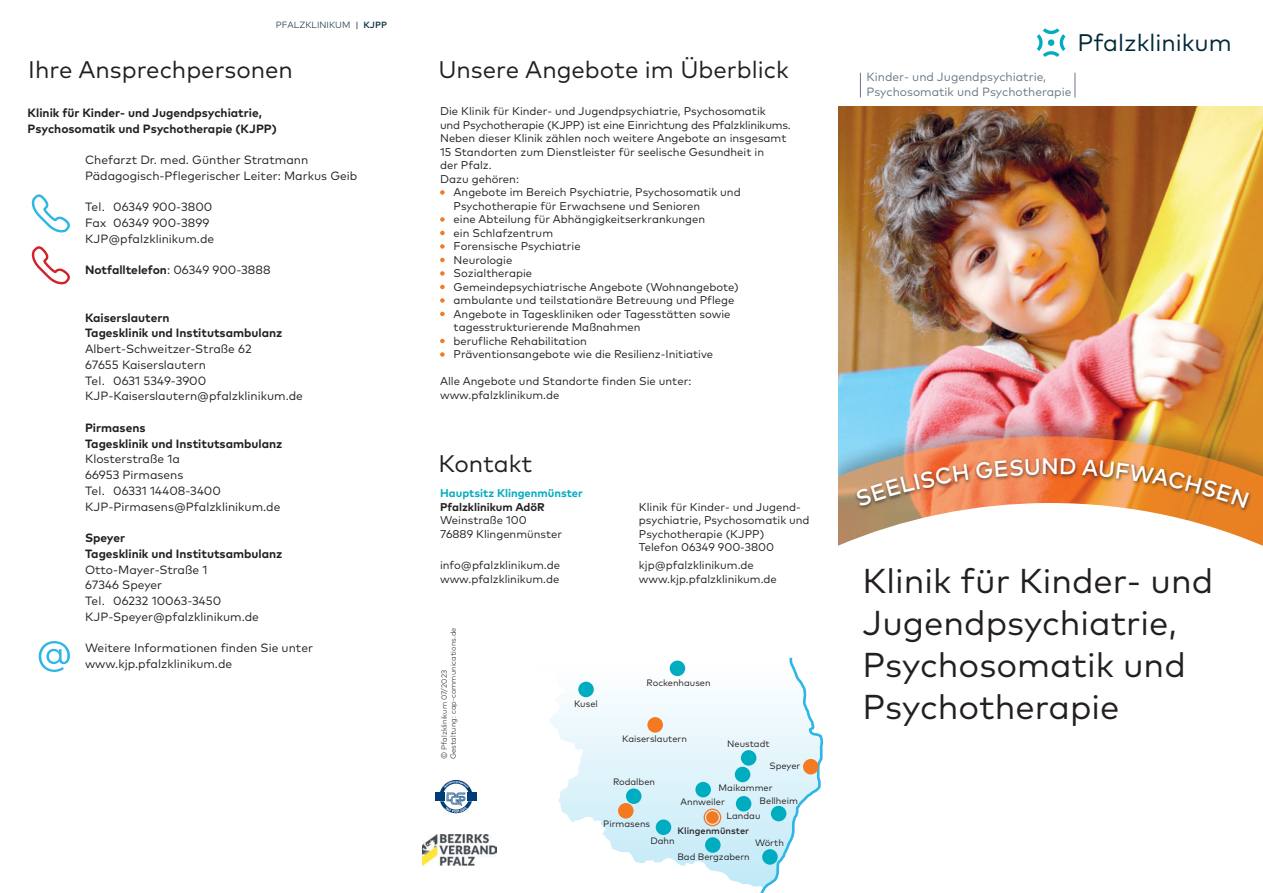
<style>
.page{position:relative;width:1263px;height:893px;background:#fff}
.page>*{position:absolute;margin:0;border:0;box-sizing:border-box;transform-origin:0 0}
.t1{font:34.5px/42px "Mark OT";color:#231f20}
.t2{font:24px "Mark OT";color:#231f20}
.t3{font:24px "Mark OT";color:#002839}
.t4{font:500 22.5px "Mark OT";color:#fff}
.t5{font:12px "Mark OT";color:#231f20}
.t6{font:700 12px/15.8px "Mark OT";color:#231f20}
.t7{font:12px "Mark OT";color:#677785}
.t8{font:11.25px/13.5px "Mark OT";color:#231f20}
.t9{font:700 11.25px "Mark OT";color:#00acc0}
.t10{font:700 11.25px "Mark OT";color:#231f20}
.t11{font:9.3px "Mark OT";color:#231f20}
.t12{font:500 9.3px "Mark OT";color:#231f20}
.t13{font:300 9px "Mark OT";letter-spacing:.005em;color:#002839}
.t14{font:300 7.5px "Mark OT";color:#231f20}
.s1{font-weight:400}
.s2{font-weight:500}
</style>
<div class="page">
<img style="left:838px;top:106px;width:425px;height:307px">
<div style="left:824px;top:413px;width:439px;height:143px;background:#231f20;opacity:.5"></div>
<svg style="left:838px;top:436px;width:425px;height:67px;background:#ce9466"></svg>
<svg style="left:838px;top:503px;width:425px;height:53px"></svg>
<svg style="left:440px;top:190px;width:5px;height:5px"></svg>
<svg style="left:440px;top:217px;width:5px;height:5px"></svg>
<svg style="left:440px;top:231px;width:5px;height:4px"></svg>
<svg style="left:440px;top:244px;width:5px;height:5px"></svg>
<svg style="left:440px;top:258px;width:5px;height:4px"></svg>
<svg style="left:440px;top:271px;width:5px;height:5px"></svg>
<svg style="left:440px;top:285px;width:5px;height:4px"></svg>
<svg style="left:440px;top:298px;width:5px;height:5px"></svg>
<svg style="left:440px;top:312px;width:5px;height:4px"></svg>
<svg style="left:440px;top:339px;width:5px;height:4px"></svg>
<svg style="left:440px;top:352px;width:5px;height:5px"></svg>
<div style="left:819px;top:44px;width:19px;height:558px;background:#fff"></div>
<img style="left:422px;top:834px;width:74px;height:31px">
<svg style="left:436px;top:780px;width:40px;height:33px"></svg>
<div style="left:854px;top:457px;width:398px;height:56px;background:#231f20;opacity:.7"></div>
<svg style="left:39px;top:641px;width:31px;height:31px"></svg>
<svg style="left:31px;top:194px;width:39px;height:39px"></svg>
<svg style="left:31px;top:246px;width:39px;height:39px"></svg>
<svg style="left:1037px;top:28px;width:28px;height:29px"></svg>
<div style="left:1048px;top:39px;width:6px;height:7px;background:#00acc0;border-radius:50%"></div>
<svg style="left:860px;top:73px;width:1px;height:25px"></svg>
<svg style="left:1074px;top:73px;width:1px;height:25px"></svg>
<svg style="left:549px;top:660px;width:209px;height:227px"></svg>
<div style="left:670px;top:661px;width:15px;height:15px;background:#00acc0;border-radius:50%"></div>
<div style="left:647px;top:717px;width:16px;height:16px;background:#f47921;border-radius:50%"></div>
<div style="left:578px;top:682px;width:16px;height:15px;background:#00acc0;border-radius:50%"></div>
<div style="left:626px;top:788px;width:15px;height:16px;background:#00acc0;border-radius:50%"></div>
<div style="left:618px;top:803px;width:15px;height:15px;background:#f47921;border-radius:50%"></div>
<div style="left:735px;top:767px;width:15px;height:15px;background:#00acc0;border-radius:50%"></div>
<div style="left:705px;top:837px;width:16px;height:16px;background:#00acc0;border-radius:50%"></div>
<div style="left:695px;top:782px;width:16px;height:15px;background:#00acc0;border-radius:50%"></div>
<div style="left:736px;top:796px;width:15px;height:15px;background:#00acc0;border-radius:50%"></div>
<div style="left:656px;top:819px;width:15px;height:16px;background:#00acc0;border-radius:50%"></div>
<div style="left:704px;top:809px;width:17px;height:17px;border:1px solid #f47921;border-radius:50%"></div>
<div style="left:706px;top:811px;width:13px;height:13px;background:#f47921;border-radius:50%"></div>
<svg style="left:758px;top:657px;width:66px;height:236px"></svg>
<div style="left:803px;top:759px;width:15px;height:15px;background:#f47921;border-radius:50%"></div>
<div style="left:741px;top:750px;width:15px;height:16px;background:#00acc0;border-radius:50%"></div>
<svg style="left:855px;top:464px;width:113px;height:42px;background:#c8855e"></svg>
<svg style="left:976px;top:459px;width:63px;height:20px"></svg>
<svg style="left:1061px;top:459px;width:15px;height:16px"></svg>
<svg style="left:1082px;top:459px;width:167px;height:49px;background:#d7802f"></svg>
<p class="t13" style="left:276px;top:20px;width:113px">PFALZKLINIKUM <span class="s1">|</span> <span class="s2">KJPP</span></p>
<p class="t2" style="left:28px;top:55px;width:266px">Ihre Ansprechpersonen</p>
<p class="t6" style="left:28px;top:104px;width:251px">Klinik für Kinder- und Jugendpsychiatrie,<br>Psychosomatik und Psychotherapie (KJPP)</p>
<p class="t5" style="left:85px;top:152px;width:225px">Chefarzt Dr. med. Günther Stratmann</p>
<p class="t5" style="left:85px;top:168px;width:274px">Pädagogisch-Pflegerischer Leiter: Markus Geib</p>
<p class="t5" style="left:85px;top:200px;width:129px">Tel. 06349 900-3800</p>
<p class="t5" style="left:85px;top:215px;width:126px">Fax 06349 900-3899</p>
<p class="t5" style="left:85px;top:231px;width:131px">KJP@pfalzklinikum.de</p>
<p class="t6" style="left:85px;top:262px;width:187px">Notfalltelefon<span class="s1">: 06349 900-3888</span></p>
<p class="t6" style="left:85px;top:309px;width:86px">Kaiserslautern</p>
<p class="t6" style="left:85px;top:325px;width:199px">Tagesklinik und Institutsambulanz</p>
<p class="t5" style="left:85px;top:341px;width:168px">Albert-Schweitzer-Straße 62</p>
<p class="t5" style="left:85px;top:357px;width:122px">67655 Kaiserslautern</p>
<p class="t5" style="left:85px;top:373px;width:123px">Tel. 0631 5349-3900</p>
<p class="t5" style="left:85px;top:389px;width:219px">KJP-Kaiserslautern@pfalzklinikum.de</p>
<p class="t6" style="left:85px;top:419px;width:62px">Pirmasens</p>
<p class="t6" style="left:85px;top:435px;width:199px">Tagesklinik und Institutsambulanz</p>
<p class="t5" style="left:85px;top:452px;width:96px">Klosterstraße 1a</p>
<p class="t5" style="left:85px;top:467px;width:100px">66953 Pirmasens</p>
<p class="t5" style="left:85px;top:483px;width:137px">Tel. 06331 14408-3400</p>
<p class="t5" style="left:85px;top:499px;width:197px">KJP-Pirmasens@Pfalzklinikum.de</p>
<p class="t6" style="left:85px;top:530px;width:42px">Speyer</p>
<p class="t6" style="left:85px;top:545px;width:199px">Tagesklinik und Institutsambulanz</p>
<p class="t5" style="left:85px;top:562px;width:124px">Otto-Mayer-Straße 1</p>
<p class="t5" style="left:85px;top:578px;width:79px">67346 Speyer</p>
<p class="t5" style="left:85px;top:593px;width:138px">Tel. 06232 10063-3450</p>
<p class="t5" style="left:85px;top:609px;width:175px">KJP-Speyer@pfalzklinikum.de</p>
<p class="t5" style="left:85px;top:641px;width:230px">Weitere Informationen finden Sie unter</p>
<p class="t5" style="left:85px;top:656px;width:149px">www.kjp.pfalzklinikum.de</p>
<p class="t2" style="left:438px;top:55px;width:352px">Unsere Angebote im Überblick</p>
<p class="t8" style="left:440px;top:104px;width:352px">Die Klinik für Kinder- und Jugendpsychiatrie, Psychosomatik<br>und Psychotherapie (KJPP) ist eine Einrichtung des Pfalzklinikums.<br>Neben dieser Klinik zählen noch weitere Angebote an insgesamt 15 Standorten zum Dienstleister für seelische Gesundheit in<br>der Pfalz.</p>
<p class="t8" style="left:440px;top:172px;width:80px">Dazu gehören:</p>
<p class="t8" style="left:454px;top:185px;width:289px">Angebote im Bereich Psychiatrie, Psychosomatik und<br>Psychotherapie für Erwachsene und Senioren</p>
<p class="t8" style="left:454px;top:212px;width:253px">eine Abteilung für Abhängigkeitserkrankungen</p>
<p class="t8" style="left:454px;top:226px;width:101px">ein Schlafzentrum</p>
<p class="t8" style="left:454px;top:239px;width:129px">Forensische Psychiatrie</p>
<p class="t8" style="left:454px;top:253px;width:60px">Neurologie</p>
<p class="t8" style="left:454px;top:266px;width:80px">Sozialtherapie</p>
<p class="t8" style="left:454px;top:280px;width:287px">Gemeindepsychiatrische Angebote (Wohnangebote)</p>
<p class="t8" style="left:454px;top:293px;width:282px">ambulante und teilstationäre Betreuung und Pflege</p>
<p class="t8" style="left:454px;top:307px;width:278px">Angebote in Tageskliniken oder Tagesstätten sowie tagesstrukturierende Maßnahmen</p>
<p class="t8" style="left:454px;top:334px;width:135px">berufliche Rehabilitation</p>
<p class="t8" style="left:454px;top:347px;width:261px">Präventionsangebote wie die Resilienz-Initiative</p>
<p class="t8" style="left:440px;top:374px;width:253px">Alle Angebote und Standorte finden Sie unter: www.pfalzklinikum.de</p>
<p class="t2" style="left:438px;top:449px;width:96px">Kontakt</p>
<p class="t9" style="left:440px;top:486px;width:144px">Hauptsitz Klingenmünster</p>
<p class="t10" style="left:440px;top:500px;width:106px">Pfalzklinikum AdöR</p>
<p class="t8" style="left:440px;top:513px;width:88px">Weinstraße 100</p>
<p class="t8" style="left:440px;top:527px;width:124px">76889 Klingenmünster</p>
<p class="t8" style="left:440px;top:558px;width:121px">info@pfalzklinikum.de</p>
<p class="t8" style="left:440px;top:572px;width:121px">www.pfalzklinikum.de</p>
<p class="t14" style="left:449px;top:759px;width:133px;rotate:-90deg">Gestaltung: cap-communications.de</p>
<p class="t14" style="left:440px;top:759px;width:90px;rotate:-90deg">© Pfalzklinikum 07/2023</p>
<p class="t11" style="left:574px;top:698px;width:25px">Kusel</p>
<p class="t8" style="left:639px;top:500px;width:172px">Klinik für Kinder- und Jugend&shy;psychiatrie, Psychosomatik und<br>Psychotherapie (KJPP)</p>
<p class="t8" style="left:639px;top:540px;width:137px">Telefon 06349 900-3800</p>
<p class="t8" style="left:639px;top:558px;width:116px">kjp@pfalzklinikum.de</p>
<p class="t8" style="left:639px;top:572px;width:139px">www.kjp.pfalzklinikum.de</p>
<p class="t11" style="left:647px;top:677px;width:66px">Rockenhausen</p>
<p class="t11" style="left:622px;top:733px;width:66px">Kaiserslautern</p>
<p class="t11" style="left:727px;top:738px;width:44px">Neustadt</p>
<p class="t11" style="left:769px;top:760px;width:32px">Speyer</p>
<p class="t11" style="left:613px;top:776px;width:44px">Rodalben</p>
<p class="t11" style="left:603px;top:818px;width:48px">Pirmasens</p>
<p class="t11" style="left:719px;top:782px;width:55px">Maikammer</p>
<p class="t11" style="left:760px;top:794px;width:40px">Bellheim</p>
<p class="t11" style="left:680px;top:796px;width:46px">Annweiler</p>
<p class="t11" style="left:727px;top:810px;width:35px">Landau</p>
<p class="t12" style="left:678px;top:825px;width:73px">Klingenmünster</p>
<p class="t11" style="left:650px;top:835px;width:26px">Dahn</p>
<p class="t11" style="left:755px;top:837px;width:30px">Wörth</p>
<p class="t11" style="left:677px;top:851px;width:74px">Bad Bergzabern</p>
<p class="t7" style="left:866px;top:69px;width:181px">Kinder- und Jugendpsychiatrie,</p>
<p class="t7" style="left:866px;top:84px;width:206px">Psychosomatik und Psychotherapie</p>
<p class="t3" style="left:1077px;top:28px;width:156px">Pfalzklinikum</p>
<p class="t4" style="left:1041px;top:452px;width:19px">N</p>
<p class="t1" style="left:862px;top:559px;width:352px">Klinik für Kinder- und<br>Jugendpsychiatrie,<br>Psychosomatik und<br>Psychotherapie</p>
</div>
